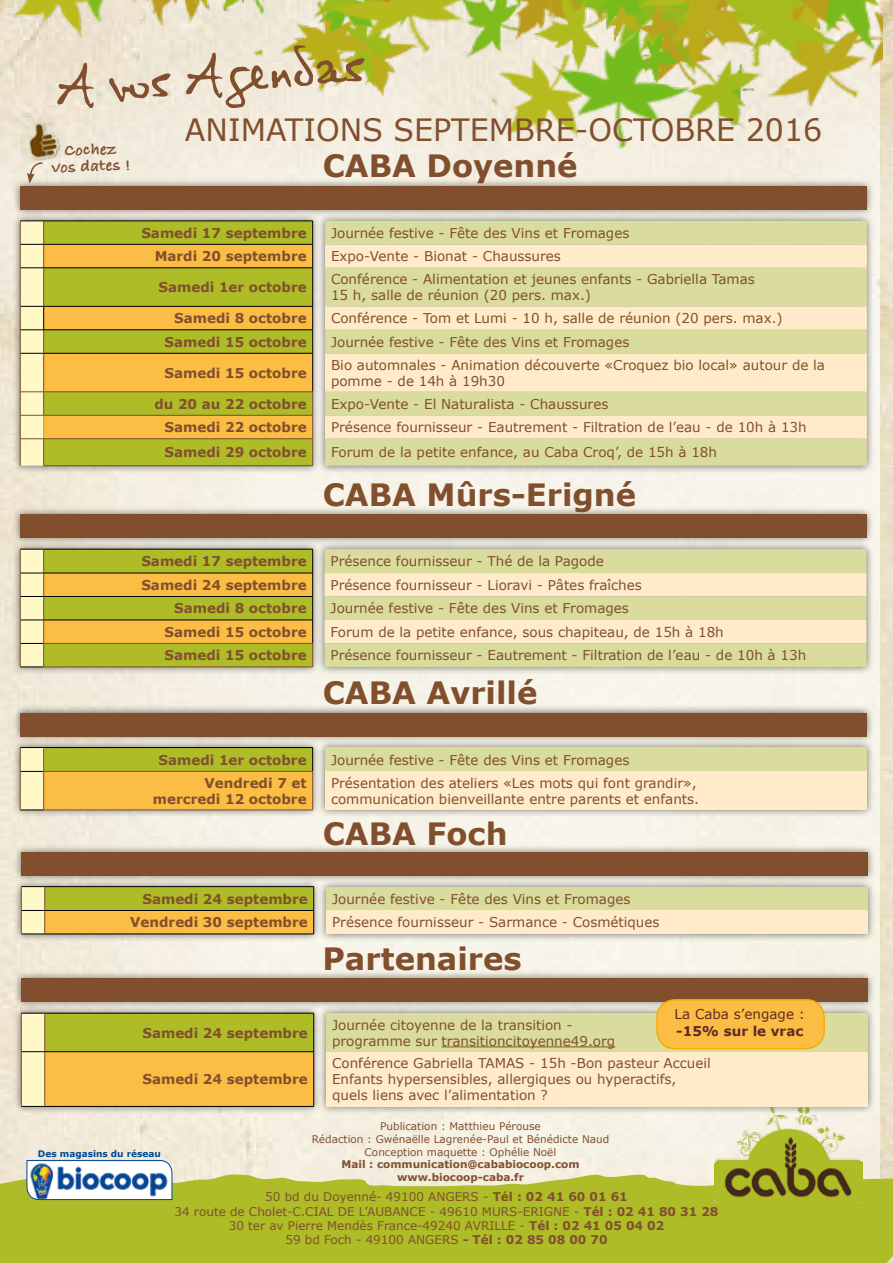
<style>
.page{position:relative;width:893px;height:1263px;background:#fff}
.page>*{position:absolute;margin:0;border:0;box-sizing:border-box;transform-origin:0 0}
.t1{font:50.85px "Virginie";color:#814f2e}
.t2{font:700 30.75px "Verdana";color:#814f2e}
.t3{font:30.75px "Verdana";color:#814f2e}
.t4{font:900 16.5px/16.5px "Bradley";color:#814f2e;text-align:center}
.t5{font:13.5px/16.2px "Verdana";color:#814f2e}
.t6{font:700 13.5px/16.2px "Verdana";color:#814f2e;text-align:right}
.t7{font:13.5px "Verdana";color:#602925}
.t8{font:700 13.5px "Verdana";color:#602925}
.t9{font:12px/14.4px "Verdana";color:#814f2e;text-align:center}
.t10{font:10.5px/12.6px "Verdana";color:#814f2e;text-align:center}
.t11{font:700 10.5px/12.6px "Verdana";color:#814f2e;text-align:center}
.t12{font:700 9px "Verdana";color:#004994}
.s1{font-weight:700}
</style>
<div class="page">
<img style="left:0;top:151px;width:880px;height:1021px">
<img style="left:880px;top:0;width:13px;height:1172px">
<img style="left:0;top:0;width:882px;height:151px">
<svg style="left:27px;top:164px;width:17px;height:14px"></svg>
<img style="left:16px;top:113px;width:53px;height:51px">
<div style="left:12px;top:178px;width:863px;height:296px;background:#000;opacity:.56"></div>
<div style="left:20px;top:186px;width:847px;height:24px;background:#814f2e"></div>
<div style="left:325px;top:221px;width:542px;height:245px;background:#d9dc9d"></div>
<svg style="left:325px;top:244px;width:542px;height:195px;background:#ede3b5"></svg>
<svg style="left:20px;top:221px;width:293px;height:245px;background:#ccba3d"></svg>
<hr style="left:44px;top:465px;width:269px;height:1px;background:#814f2e">
<div style="left:12px;top:506px;width:863px;height:169px;background:#000;opacity:.56"></div>
<div style="left:20px;top:514px;width:846px;height:24px;background:#814f2e"></div>
<div style="left:325px;top:549px;width:541px;height:118px;background:#d9dc9d"></div>
<svg style="left:325px;top:573px;width:541px;height:70px;background:#f1e5ba"></svg>
<svg style="left:20px;top:549px;width:293px;height:119px;background:#c7b83b"></svg>
<hr style="left:44px;top:667px;width:269px;height:1px;background:#814f2e">
<div style="left:12px;top:705px;width:863px;height:113px;background:#000;opacity:.56"></div>
<div style="left:20px;top:713px;width:847px;height:23px;background:#814f2e"></div>
<div style="left:44px;top:747px;width:269px;height:24px;background:#aebc27"></div>
<div style="left:325px;top:747px;width:542px;height:24px;background:#d9dc9d"></div>
<div style="left:44px;top:771px;width:269px;height:39px;background:#fbbd43"></div>
<div style="left:325px;top:771px;width:542px;height:39px;background:#ffebca"></div>
<svg style="left:20px;top:747px;width:24px;height:64px"></svg>
<hr style="left:44px;top:747px;width:269px;height:1px;background:#000">
<svg style="left:312px;top:748px;width:1px;height:23px"></svg>
<hr style="left:44px;top:771px;width:269px;height:1px;background:#814f2e">
<hr style="left:43px;top:771px;width:1px;height:39px;background:#814f2e">
<hr style="left:312px;top:771px;width:1px;height:39px;background:#814f2e">
<hr style="left:44px;top:810px;width:269px;height:1px;background:#814f2e">
<div style="left:13px;top:844px;width:863px;height:98px;background:#000;opacity:.56"></div>
<div style="left:21px;top:852px;width:847px;height:23px;background:#814f2e"></div>
<div style="left:45px;top:886px;width:269px;height:24px;background:#aebc27"></div>
<div style="left:326px;top:886px;width:542px;height:24px;background:#d9dc9d"></div>
<div style="left:45px;top:910px;width:269px;height:24px;background:#fbbd43"></div>
<div style="left:326px;top:910px;width:542px;height:24px;background:#ffebca"></div>
<hr style="left:45px;top:886px;width:269px;height:1px;background:#000">
<svg style="left:21px;top:886px;width:24px;height:49px"></svg>
<hr style="left:45px;top:910px;width:269px;height:1px;background:#000">
<svg style="left:313px;top:887px;width:1px;height:47px"></svg>
<hr style="left:45px;top:934px;width:269px;height:1px;background:#000">
<svg style="left:0;top:1172px;width:893px;height:91px;background:#b3bf34"></svg>
<img style="left:714px;top:1114px;width:148px;height:88px">
<svg style="left:26px;top:1160px;width:147px;height:40px"></svg>
<div style="left:13px;top:970px;width:863px;height:144px;background:#000;opacity:.56"></div>
<div style="left:21px;top:978px;width:847px;height:24px;background:#814f2e"></div>
<div style="left:45px;top:1013px;width:269px;height:39px;background:#aebc27"></div>
<div style="left:326px;top:1013px;width:542px;height:39px;background:#d9dc9d"></div>
<div style="left:45px;top:1052px;width:269px;height:54px;background:#fbbd43"></div>
<div style="left:326px;top:1052px;width:542px;height:54px;background:#ffebca"></div>
<div style="left:21px;top:1013px;width:24px;height:94px;background:#fff9c7"></div>
<hr style="left:21px;top:1013px;width:1px;height:39px;background:#814f2e">
<hr style="left:21px;top:1052px;width:1px;height:54px;background:#814f2e">
<hr style="left:44px;top:1013px;width:1px;height:39px;background:#814f2e">
<hr style="left:45px;top:1013px;width:269px;height:1px;background:#000">
<hr style="left:313px;top:1013px;width:1px;height:39px;background:#000">
<hr style="left:44px;top:1052px;width:1px;height:54px;background:#814f2e">
<hr style="left:45px;top:1051px;width:269px;height:1px;background:#000">
<hr style="left:313px;top:1052px;width:1px;height:54px;background:#000">
<hr style="left:45px;top:1106px;width:269px;height:1px;background:#000">
<hr style="left:442px;top:1046px;width:173px;height:1px;background:#814f2e">
<div style="left:657px;top:1000px;width:167px;height:48px;background:#fbbd43;border-radius:18px"></div>
<div style="left:656px;top:999px;width:169px;height:50px;border:2px solid #f8ac00;border-radius:18px"></div>
<h1 class="t1" style="left:54px;top:56px;width:313px;rotate:-4deg">A vos Agendas</h1>
<h2 class="t3" style="left:185px;top:109px;width:639px">ANIMATIONS SEPTEMBRE-OCTOBRE 2016</h2>
<p class="t4" style="left:51px;top:144px;width:80px;rotate:-2deg">Cochez vos dates !</p>
<h2 class="t2" style="left:323px;top:144px;width:256px">CABA Doyenné</h2>
<p class="t6" style="left:141px;top:224px;width:167px">Samedi 17 septembre</p>
<p class="t5" style="left:331px;top:225px;width:300px">Journée festive - Fête des Vins et Fromages</p>
<p class="t6" style="left:155px;top:248px;width:153px">Mardi 20 septembre</p>
<p class="t5" style="left:331px;top:248px;width:231px">Expo-Vente - Bionat - Chaussures</p>
<p class="t6" style="left:158px;top:279px;width:150px">Samedi 1er octobre</p>
<p class="t5" style="left:331px;top:271px;width:425px">Conférence - Alimentation et jeunes enfants - Gabriella Tamas<br>15 h, salle de réunion (20 pers. max.)</p>
<p class="t6" style="left:174px;top:310px;width:134px">Samedi 8 octobre</p>
<p class="t5" style="left:331px;top:310px;width:453px">Conférence - Tom et Lumi - 10 h, salle de réunion (20 pers. max.)</p>
<p class="t6" style="left:165px;top:333px;width:144px">Samedi 15 octobre</p>
<p class="t5" style="left:331px;top:334px;width:300px">Journée festive - Fête des Vins et Fromages</p>
<p class="t6" style="left:165px;top:364px;width:144px">Samedi 15 octobre</p>
<p class="t5" style="left:331px;top:356px;width:495px">Bio automnales - Animation découverte «Croquez bio local» autour de la pomme - de 14h à 19h30</p>
<p class="t6" style="left:154px;top:395px;width:154px">du 20 au 22 octobre</p>
<p class="t5" style="left:331px;top:395px;width:279px">Expo-Vente - El Naturalista - Chaussures</p>
<p class="t6" style="left:165px;top:419px;width:144px">Samedi 22 octobre</p>
<p class="t5" style="left:331px;top:419px;width:477px">Présence fournisseur - Eautrement - Filtration de l’eau - de 10h à 13h</p>
<p class="t6" style="left:165px;top:444px;width:144px">Samedi 29 octobre</p>
<p class="t5" style="left:331px;top:444px;width:388px">Forum de la petite enfance, au Caba Croq’, de 15h à 18h</p>
<h2 class="t2" style="left:323px;top:473px;width:315px">CABA Mûrs-Erigné</h2>
<p class="t6" style="left:141px;top:553px;width:167px">Samedi 17 septembre</p>
<p class="t5" style="left:331px;top:553px;width:275px">Présence fournisseur - Thé de la Pagode</p>
<p class="t6" style="left:141px;top:577px;width:167px">Samedi 24 septembre</p>
<p class="t5" style="left:331px;top:577px;width:313px">Présence fournisseur - Lioravi - Pâtes fraîches</p>
<p class="t6" style="left:174px;top:600px;width:134px">Samedi 8 octobre</p>
<p class="t5" style="left:331px;top:600px;width:300px">Journée festive - Fête des Vins et Fromages</p>
<p class="t6" style="left:165px;top:623px;width:144px">Samedi 15 octobre</p>
<p class="t5" style="left:331px;top:624px;width:395px">Forum de la petite enfance, sous chapiteau, de 15h à 18h</p>
<p class="t6" style="left:165px;top:647px;width:144px">Samedi 15 octobre</p>
<p class="t5" style="left:331px;top:647px;width:477px">Présence fournisseur - Eautrement - Filtration de l’eau - de 10h à 13h</p>
<h2 class="t2" style="left:323px;top:671px;width:216px">CABA Avrillé</h2>
<p class="t6" style="left:158px;top:751px;width:150px">Samedi 1er octobre</p>
<p class="t5" style="left:331px;top:751px;width:300px">Journée festive - Fête des Vins et Fromages</p>
<p class="t6" style="left:153px;top:774px;width:155px">Vendredi 7 et mercredi 12 octobre</p>
<p class="t5" style="left:331px;top:774px;width:370px">Présentation des ateliers «Les mots qui font grandir», communication bienveillante entre parents et enfants.</p>
<h2 class="t2" style="left:323px;top:812px;width:186px">CABA Foch</h2>
<p class="t6" style="left:142px;top:890px;width:167px">Samedi 24 septembre</p>
<p class="t5" style="left:332px;top:890px;width:300px">Journée festive - Fête des Vins et Fromages</p>
<p class="t6" style="left:130px;top:914px;width:179px">Vendredi 30 septembre</p>
<p class="t5" style="left:332px;top:914px;width:329px">Présence fournisseur - Sarmance - Cosmétiques</p>
<h2 class="t2" style="left:322px;top:937px;width:201px">Partenaires</h2>
<p class="t7" style="left:675px;top:1005px;width:132px">La Caba s’engage :</p>
<p class="t8" style="left:676px;top:1021px;width:129px">-15% sur le vrac</p>
<p class="t6" style="left:142px;top:1024px;width:167px">Samedi 24 septembre</p>
<p class="t5" style="left:332px;top:1016px;width:285px">Journée citoyenne de la transition - programme sur transitioncitoyenne49.org</p>
<p class="t6" style="left:142px;top:1071px;width:167px">Samedi 24 septembre</p>
<p class="t5" style="left:332px;top:1055px;width:380px">Conférence Gabriella TAMAS - 15h -Bon pasteur Accueil<br>Enfants hypersensibles, allergiques ou hyperactifs, quels liens avec l’alimentation ?</p>
<p class="t12" style="left:38px;top:1147px;width:124px">Des magasins du réseau</p>
<p class="t10" style="left:312px;top:1120px;width:299px">Publication : Matthieu Pérouse<br>Rédaction : Gwénaëlle Lagrenée-Paul et Bénédicte Naud<br>Conception maquette : Ophélie Noël</p>
<p class="t11" style="left:341px;top:1158px;width:239px">Mail : communication@cababiocoop.com www.biocoop-caba.fr</p>
<p class="t9" style="left:174px;top:1189px;width:545px">50 bd du Doyenné- 49100 ANGERS - <span class="s1">Tél : 02 41 60 01 61<br></span>34 route de Cholet-C.CIAL DE L’AUBANCE - 49610 MURS-ERIGNE - <span class="s1">Tél : 02 41 80 31 28<br></span>30 ter av Pierre Mendès France-49240 AVRILLE - <span class="s1">Tél : 02 41 05 04 02<br></span>59 bd Foch - 49100 ANGERS <span class="s1">- Tél : 02 85 08 00 70</span></p>
</div>
